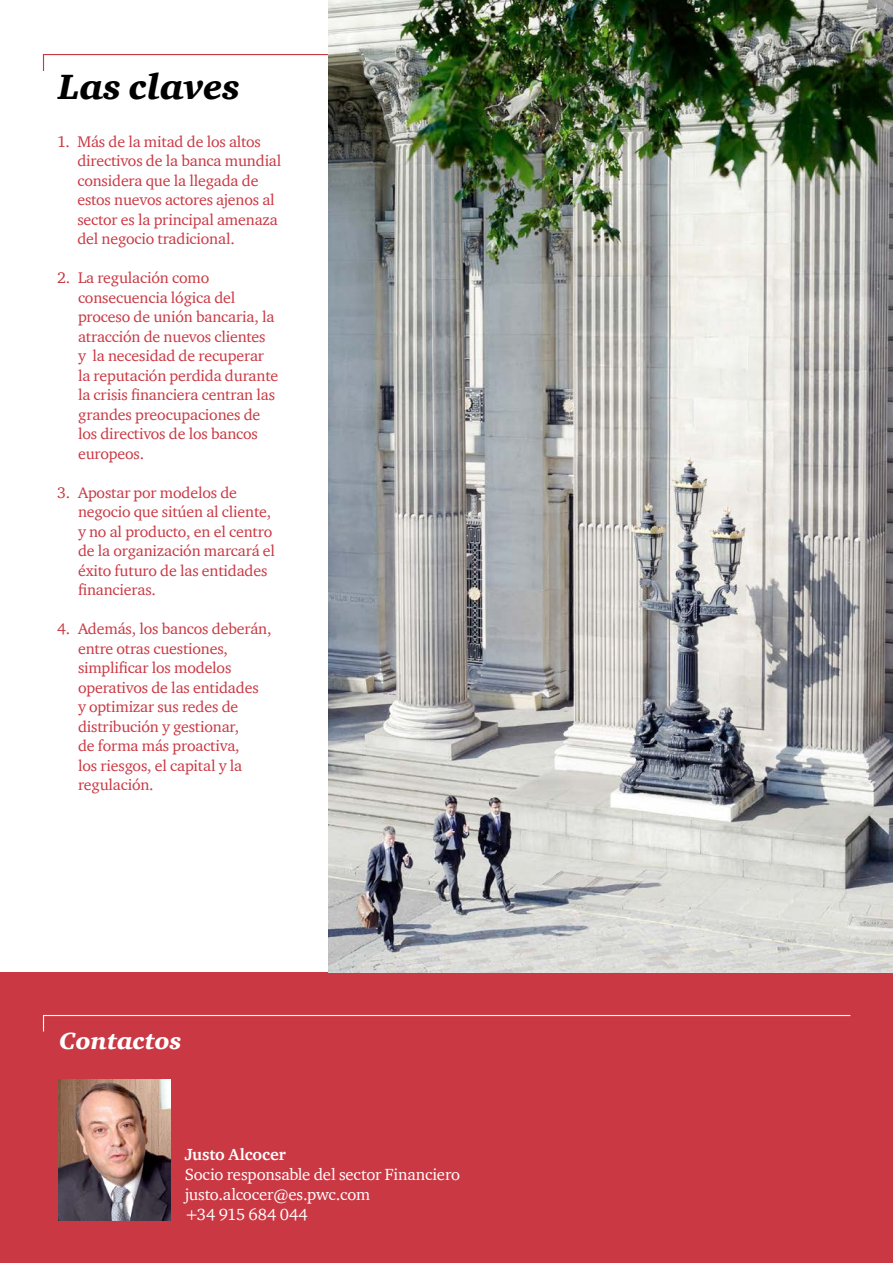
<style>
.page{position:relative;width:893px;height:1263px;background:#fff}
.page>*{position:absolute;margin:0;border:0;box-sizing:border-box;transform-origin:0 0}
.t1{font:italic 900 36px "ITC Charter Com";color:#000}
.t2{font:italic 900 24px "ITC Charter Com";color:#fff}
.t3{font:16.5px/20.2px "ITC Charter Com";letter-spacing:-.01em;color:#fff}
.t4{font:700 16.5px "ITC Charter Com";letter-spacing:-.005em;color:#fff}
.t5{font:15.75px/19.5px "ITC Charter Com";letter-spacing:-.01em;color:#ca3843}
</style>
<div class="page">
<svg style="left:42px;top:54px;width:286px;height:17px"></svg>
<div style="left:0;top:972px;width:893px;height:291px;background:#ca3843"></div>
<svg style="left:43px;top:1015px;width:808px;height:17px"></svg>
<img style="left:58px;top:1079px;width:113px;height:141px">
<img style="left:328px;top:0;width:565px;height:972px">
<h1 class="t1" style="left:58px;top:65px;width:183px">Las claves</h1>
<p class="t5" style="left:77px;top:131px;width:205px;text-indent:-20px">1. Más de la mitad de los altos directivos de la banca mundial considera que la llegada de estos nuevos actores ajenos al sector es la principal amenaza del negocio tradicional.</p>
<p class="t5" style="left:78px;top:268px;width:202px;text-indent:-21px">2. La regulación como consecuencia lógica del proceso de unión bancaria, la atracción de nuevos clientes<br>y la necesidad de recuperar la reputación perdida durante la crisis financiera centran las grandes preocupaciones de los directivos de los bancos europeos.</p>
<p class="t5" style="left:78px;top:482px;width:199px;text-indent:-21px">3. Apostar por modelos de negocio que sitúen al cliente, y no al producto, en el centro de la organización marcará el éxito futuro de las entidades financieras.</p>
<p class="t5" style="left:78px;top:619px;width:195px;text-indent:-21px">4. Además, los bancos deberán, entre otras cuestiones, simplificar los modelos operativos de las entidades<br>y optimizar sus redes de distribución y gestionar,<br>de forma más proactiva,<br>los riesgos, el capital y la regulación.</p>
<h2 class="t2" style="left:59px;top:1026px;width:124px">Contactos</h2>
<p class="t4" style="left:185px;top:1144px;width:103px">Justo Alcocer</p>
<p class="t3" style="left:185px;top:1164px;width:277px">Socio responsable del sector Financiero justo.alcocer@es.pwc.com<br>+34 915 684 044</p>
</div>
